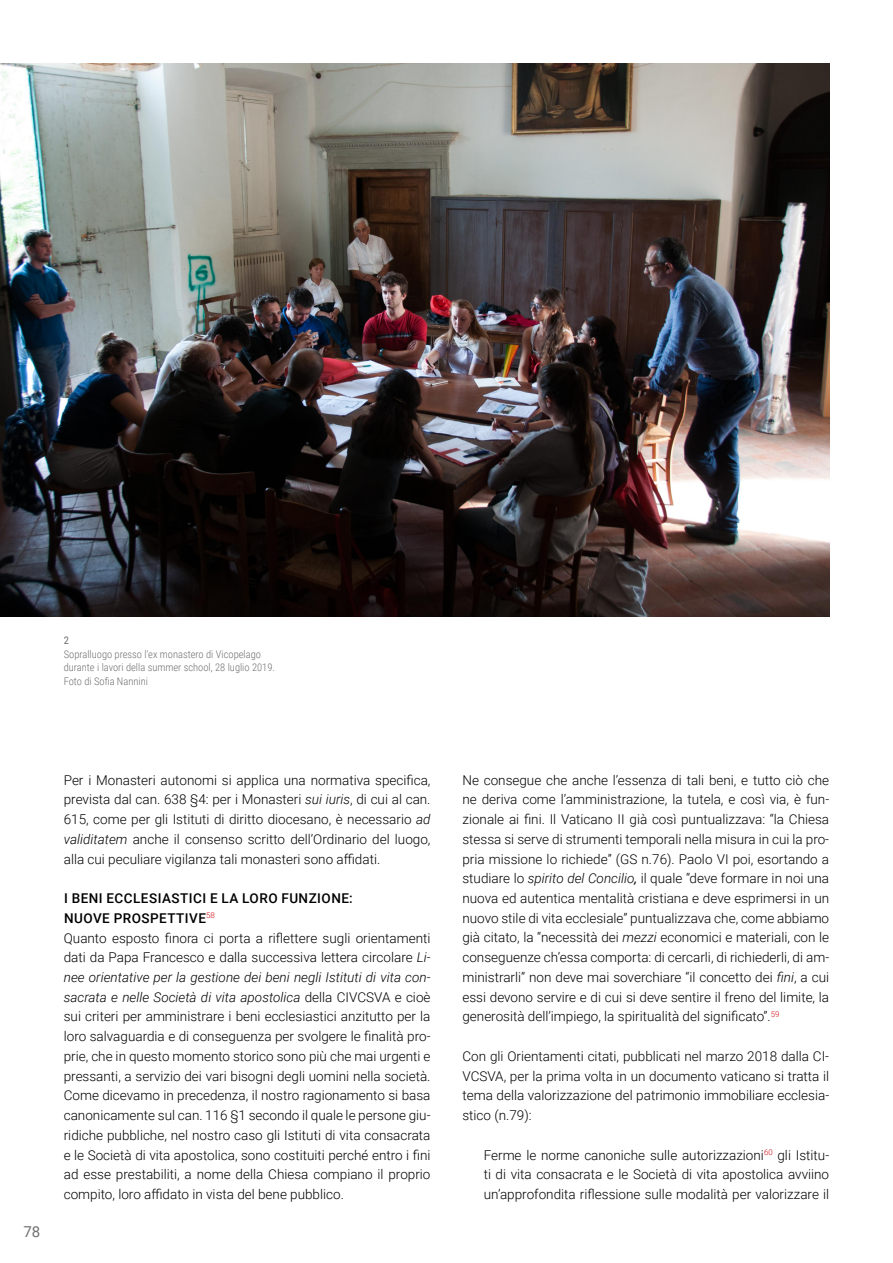
<style>
.page{position:relative;width:893px;height:1263px;background:#fff}
.page>*{position:absolute;margin:0;border:0;box-sizing:border-box;transform-origin:0 0}
.t1{font:15px "Roboto";color:#706f6f}
.t2{font:300 13.5px/19.8px "Roboto";color:#000;text-align:justify}
.t3{font:300 10.5px/13.5px "Roboto Condensed";color:#706f6f}
.t4{font:10.5px "Roboto Condensed";color:#706f6f}
.s1{font-style:italic}
.s2{font-weight:500}
.s3{font-weight:400;font-style:italic}
</style>
<div class="page">
<img style="left:0;top:64px;width:829px;height:552px">
<p class="t4" style="left:64px;top:633px;width:7px">2</p>
<p class="t3" style="left:64px;top:647px;width:213px">Sopralluogo presso l’ex monastero di Vicopelago durante i lavori della summer school, 28 luglio 2019.<br>Foto di Sofia Nannini</p>
<p class="t1" style="left:23px;top:1221px;width:18px">78</p>
<p class="t2" style="left:64px;top:769px;width:368px">Per i Monasteri autonomi si applica una normativa specifica, prevista dal can. 638 §4: per i Monasteri <span class="s1">sui iuris</span>, di cui al can.<br>615, come per gli Istituti di diritto diocesano, è necessario <span class="s1">ad validitatem</span> anche il consenso scritto dell’Ordinario del luogo, alla cui peculiare vigilanza tali monasteri sono affidati.</p>
<p class="t2" style="left:64px;top:888px;width:368px;text-align:left"><span class="s2">I BENI ECCLESIASTICI E LA LORO FUNZIONE:<br>NUOVE PROSPETTIVE</span><sup>58<br></sup>Quanto esposto finora ci porta a riflettere sugli orientamenti dati da Papa Francesco e dalla successiva lettera circolare <span class="s1">Li&shy;nee orientative per la gestione dei beni negli Istituti di vita con&shy;sacrata e nelle Società di vita apostolica</span> della CIVCSVA e cioè sui criteri per amministrare i beni ecclesiastici anzitutto per la loro salvaguardia e di conseguenza per svolgere le finalità pro&shy;prie, che in questo momento storico sono più che mai urgenti e pressanti, a servizio dei vari bisogni degli uomini nella società.<br>Come dicevamo in precedenza, il nostro ragionamento si basa canonicamente sul can. 116 §1 secondo il quale le persone giu&shy;ridiche pubbliche, nel nostro caso gli Istituti di vita consacrata e le Società di vita apostolica, sono costituiti perché entro i fini ad esse prestabiliti, a nome della Chiesa compiano il proprio compito, loro affidato in vista del bene pubblico.</p>
<p class="t2" style="left:462px;top:769px;width:368px">Ne consegue che anche l’essenza di tali beni, e tutto ciò che ne deriva come l’amministrazione, la tutela, e così via, è fun&shy;zionale ai fini. Il Vaticano II già così puntualizzava: “la Chiesa stessa si serve di strumenti temporali nella misura in cui la pro&shy;pria missione lo richiede” (GS n.76). Paolo VI poi, esortando a studiare lo <span class="s1">spirito del Concilio</span><span class="s3">,</span> il quale “deve formare in noi una nuova ed autentica mentalità cristiana e deve esprimersi in un nuovo stile di vita ecclesiale” puntualizzava che, come abbiamo già citato, la “necessità dei <span class="s1">mezzi</span> economici e materiali, con le conseguenze ch’essa comporta: di cercarli, di richiederli, di am&shy;ministrarli” non deve mai soverchiare “il concetto dei <span class="s1">fini</span>, a cui essi devono servire e di cui si deve sentire il freno del limite, la generosità dell’impiego, la spiritualità del significato”.<sup>59</sup></p>
<p class="t2" style="left:462px;top:1046px;width:368px">Con gli Orientamenti citati, pubblicati nel marzo 2018 dalla CI-VCSVA, per la prima volta in un documento vaticano si tratta il tema della valorizzazione del patrimonio immobiliare ecclesia&shy;stico (n.79):</p>
<p class="t2" style="left:484px;top:1144px;width:347px">Ferme le norme canoniche sulle autorizzazioni<sup>60</sup> gli Istitu&shy;ti di vita consacrata e le Società di vita apostolica avviino un’approfondita riflessione sulle modalità per valorizzare il</p>
</div>
